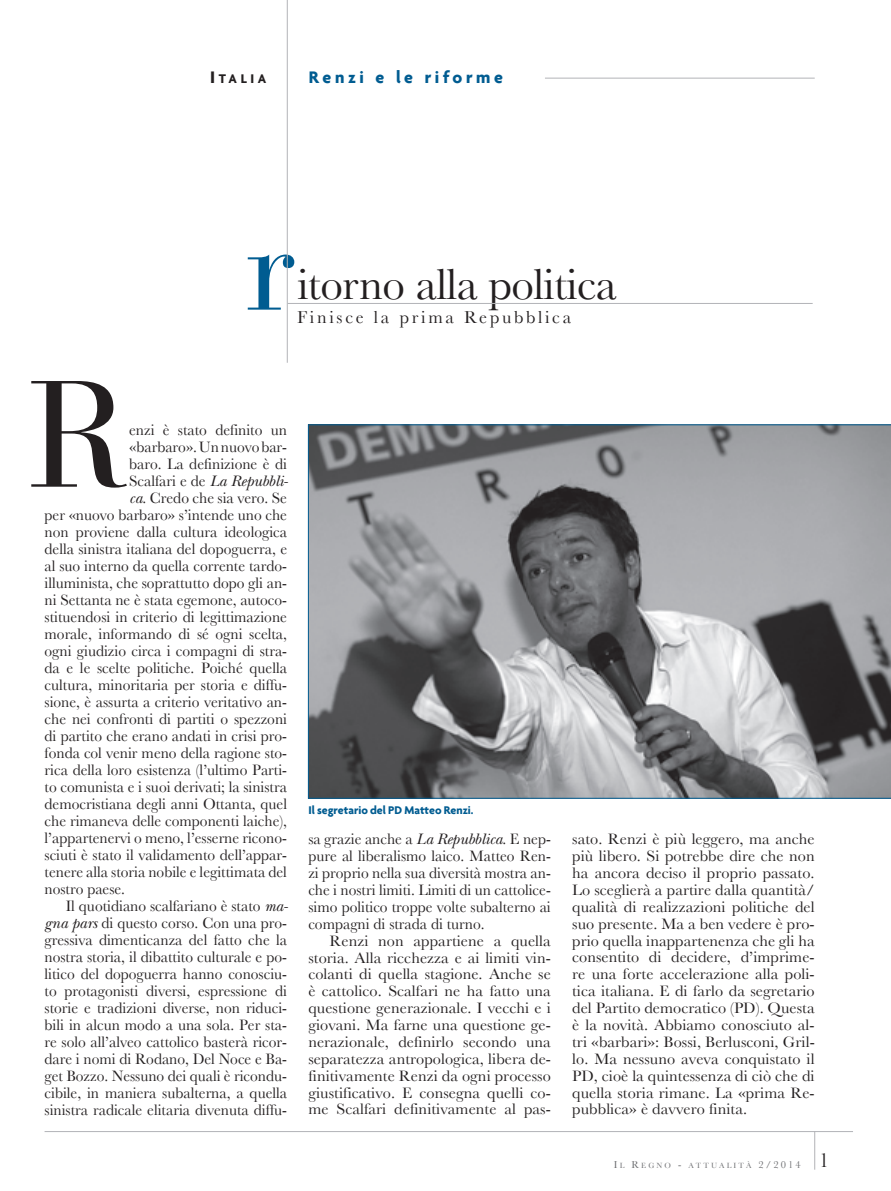
<style>
.page{position:relative;width:891px;height:1191px;background:#fff}
.page>*{position:absolute;margin:0;border:0;box-sizing:border-box;transform-origin:0 0}
.t1{font:150px "Bauer Bodoni Std";color:#231f20}
.t2{font:127.5px "Bauer Bodoni Std";color:#005c91}
.t3{font:45px "Baskerville";letter-spacing:-.015em;color:#231f20}
.t4{font:18px "Baskerville";letter-spacing:.15em;color:#231f20}
.t5{font:700 18px "Agenda";letter-spacing:.2em;color:#005c91}
.t6{font:15.75px/16.8px "Baskerville";color:#231f20;text-align:justify}
.t7{font:700 13.5px "Agenda";letter-spacing:.265em;color:#231f20}
.t8{font:700 12px "Agenda";color:#005c91}
.t9{font:7.8px "Baskerville";letter-spacing:.265em;color:#6c6d70}
.s1{font-size:18px}
.s2{font-family:"New Baskerville Std";font-style:italic}
.s3{font-size:10.5px}
</style>
<div class="page">
<hr style="left:287px;top:0;width:1px;height:363px;background:#b2b3b7">
<hr style="left:287px;top:303px;width:525px;height:1px;background:#b2b3b7">
<hr style="left:45px;top:1130px;width:807px;height:1px;background:#b2b3b7">
<hr style="left:814px;top:1130px;width:1px;height:39px;background:#b2b3b7">
<hr style="left:545px;top:78px;width:269px;height:1px;background:#b2b3b7">
<svg style="left:308px;top:424px;width:582px;height:374px;background:#898b8e"></svg>
<p class="t7" style="left:210px;top:70px;width:58px"><span class="s1">I</span>TALIA</p>
<p class="t5" style="left:309px;top:66px;width:196px">Renzi e le riforme</p>
<p class="t2" style="left:246px;top:189px;width:51px">r</p>
<p class="t3" style="left:297px;top:258px;width:321px">itorno alla politica</p>
<p class="t4" style="left:297px;top:307px;width:275px">Finisce la prima Repubblica</p>
<p class="t1" style="left:28px;top:345px;width:102px">R</p>
<p class="t6" style="left:129px;top:421px;width:159px">enzi è stato definito un</p>
<p class="t6" style="left:129px;top:438px;width:159px">«barbaro». Un nuovo bar-</p>
<p class="t6" style="left:129px;top:455px;width:159px">baro. La definizione è di</p>
<p class="t6" style="left:129px;top:472px;width:160px">Scalfari e de <span class="s2">La Repubbli-</span></p>
<p class="t6" style="left:129px;top:489px;width:159px"><span class="s2">ca</span>. Credo che sia vero. Se</p>
<p class="t6" style="left:45px;top:506px;width:244px">per «nuovo barbaro» s’intende uno che</p>
<p class="t6" style="left:45px;top:523px;width:244px">non proviene dalla cultura ideologica</p>
<p class="t6" style="left:45px;top:540px;width:244px">della sinistra italiana del dopoguerra, e</p>
<p class="t6" style="left:45px;top:557px;width:244px">al suo interno da quella corrente tardo-</p>
<p class="t6" style="left:45px;top:574px;width:244px">illuminista, che soprattutto dopo gli an-</p>
<p class="t6" style="left:45px;top:591px;width:244px">ni Settanta ne è stata egemone, autoco-</p>
<p class="t6" style="left:45px;top:608px;width:244px">stituendosi in criterio di legittimazione</p>
<p class="t6" style="left:45px;top:625px;width:244px">morale, informando di sé ogni scelta,</p>
<p class="t6" style="left:45px;top:642px;width:244px">ogni giudizio circa i compagni di stra-</p>
<p class="t6" style="left:45px;top:659px;width:244px">da e le scelte politiche. Poiché quella</p>
<p class="t6" style="left:45px;top:676px;width:244px">cultura, minoritaria per storia e diffu-</p>
<p class="t6" style="left:45px;top:693px;width:244px">sione, è assurta a criterio veritativo an-</p>
<p class="t6" style="left:45px;top:710px;width:244px">che nei confronti di partiti o spezzoni</p>
<p class="t6" style="left:45px;top:727px;width:244px">di partito che erano andati in crisi pro-</p>
<p class="t6" style="left:45px;top:744px;width:244px">fonda col venir meno della ragione sto-</p>
<p class="t6" style="left:45px;top:761px;width:244px">rica della loro esistenza (l’ultimo Parti-</p>
<p class="t6" style="left:45px;top:778px;width:244px">to comunista e i suoi derivati; la sinistra</p>
<p class="t6" style="left:45px;top:795px;width:244px">democristiana degli anni Ottanta, quel</p>
<p class="t6" style="left:45px;top:812px;width:244px">che rimaneva delle componenti laiche),</p>
<p class="t6" style="left:45px;top:829px;width:244px">l’appartenervi o meno, l’esserne ricono-</p>
<p class="t6" style="left:45px;top:846px;width:244px">sciuti è stato il validamento dell’appar-</p>
<p class="t6" style="left:45px;top:863px;width:244px">tenere alla storia nobile e legittimata del</p>
<p class="t6" style="left:45px;top:880px;width:82px">nostro paese.</p>
<p class="t6" style="left:66px;top:897px;width:223px">Il quotidiano scalfariano è stato <span class="s2">ma-</span></p>
<p class="t6" style="left:45px;top:914px;width:244px"><span class="s2">gna pars</span> di questo corso. Con una pro-</p>
<p class="t6" style="left:45px;top:931px;width:244px">gressiva dimenticanza del fatto che la</p>
<p class="t6" style="left:45px;top:947px;width:244px">nostra storia, il dibattito culturale e po-</p>
<p class="t6" style="left:45px;top:964px;width:244px">litico del dopoguerra hanno conosciu-</p>
<p class="t6" style="left:45px;top:981px;width:244px">to protagonisti diversi, espressione di</p>
<p class="t6" style="left:45px;top:998px;width:244px">storie e tradizioni diverse, non riduci-</p>
<p class="t6" style="left:45px;top:1015px;width:244px">bili in alcun modo a una sola. Per sta-</p>
<p class="t6" style="left:45px;top:1032px;width:244px">re solo all’alveo cattolico basterà ricor-</p>
<p class="t6" style="left:45px;top:1049px;width:244px">dare i nomi di Rodano, Del Noce e Ba-</p>
<p class="t6" style="left:45px;top:1066px;width:244px">get Bozzo. Nessuno dei quali è ricondu-</p>
<p class="t6" style="left:45px;top:1083px;width:244px">cibile, in maniera subalterna, a quella</p>
<p class="t6" style="left:45px;top:1100px;width:244px">sinistra radicale elitaria divenuta diffu-</p>
<p class="t8" style="left:308px;top:802px;width:167px">Il segretario del PD Matteo Renzi.</p>
<p class="t6" style="left:308px;top:830px;width:244px">sa grazie anche a <span class="s2">La Repubblica</span>. E nep-</p>
<p class="t6" style="left:308px;top:847px;width:244px">pure al liberalismo laico. Matteo Ren-</p>
<p class="t6" style="left:308px;top:864px;width:244px">zi proprio nella sua diversità mostra an-</p>
<p class="t6" style="left:308px;top:881px;width:244px">che i nostri limiti. Limiti di un cattolice-</p>
<p class="t6" style="left:308px;top:898px;width:244px">simo politico troppe volte subalterno ai</p>
<p class="t6" style="left:308px;top:915px;width:178px">compagni di strada di turno.</p>
<p class="t6" style="left:329px;top:931px;width:223px">Renzi non appartiene a quella</p>
<p class="t6" style="left:308px;top:948px;width:244px">storia. Alla ricchezza e ai limiti vin-</p>
<p class="t6" style="left:308px;top:965px;width:244px">colanti di quella stagione. Anche se</p>
<p class="t6" style="left:308px;top:982px;width:244px">è cattolico. Scalfari ne ha fatto una</p>
<p class="t6" style="left:308px;top:999px;width:244px">questione generazionale. I vecchi e i</p>
<p class="t6" style="left:308px;top:1016px;width:244px">giovani. Ma farne una questione ge-</p>
<p class="t6" style="left:308px;top:1033px;width:244px">nerazionale, definirlo secondo una</p>
<p class="t6" style="left:308px;top:1050px;width:244px">separatezza antropologica, libera de-</p>
<p class="t6" style="left:308px;top:1066px;width:244px">finitivamente Renzi da ogni processo</p>
<p class="t6" style="left:308px;top:1083px;width:244px">giustificativo. E consegna quelli co-</p>
<p class="t6" style="left:308px;top:1100px;width:244px">me Scalfari definitivamente al pas-</p>
<p class="t6" style="left:572px;top:830px;width:244px">sato. Renzi è più leggero, ma anche più libero. Si potrebbe dire che non ha ancora deciso il proprio passato.<br>Lo sceglierà a partire dalla quantità/ qualità di realizzazioni politiche del suo presente. Ma a ben vedere è pro&shy;prio quella inappartenenza che gli ha consentito di decidere, d’imprime&shy;re una forte accelerazione alla poli&shy;tica italiana. E di farlo da segretario del Partito democratico (PD). Questa è la novità. Abbiamo conosciuto al&shy;tri «barbari»: Bossi, Berlusconi, Gril&shy;lo. Ma nessuno aveva conquistato il PD, cioè la quintessenza di ciò che di quella storia rimane. La «prima Re&shy;pubblica» è davvero finita.</p>
<p class="t9" style="left:613px;top:1161px;width:217px"><span class="s3">I</span>L <span class="s3">R</span>EGNO <span class="s3">-</span> ATTUALITÀ <span class="s3">2/2014</span> <sup>1</sup></p>
</div>
